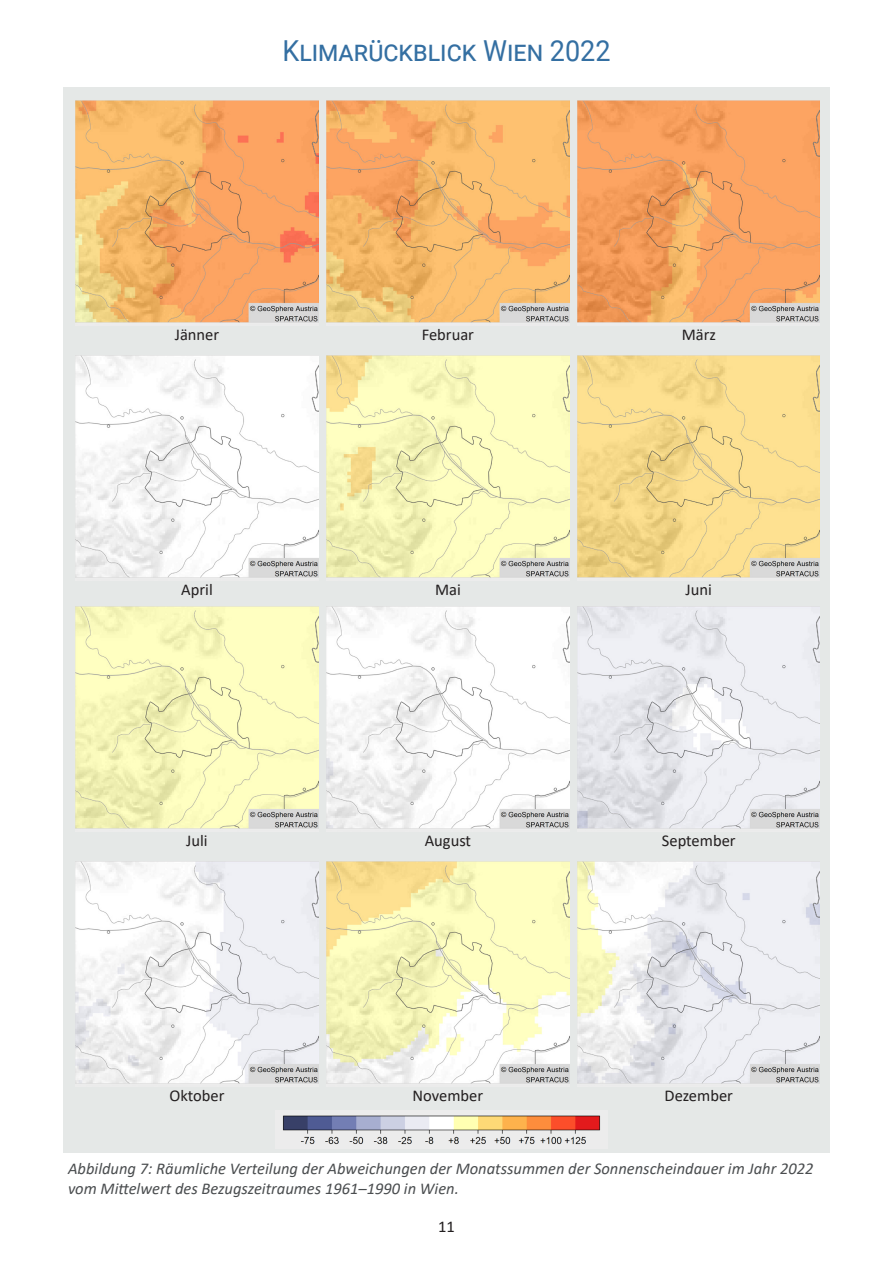
<style>
.page{position:relative;width:893px;height:1263px;background:#fff}
.page>*{position:absolute;margin:0;border:0;box-sizing:border-box;transform-origin:0 0}
.t1{font:28.95px "Roboto";color:#346fa2;scale:.93 1}
.t2{font:italic 16.5px/19.8px "Calibri";color:#4a4d4f}
.t3{font:16.5px "Calibri";color:#231f20}
</style>
<div class="page">
<div style="left:63px;top:88px;width:767px;height:1065px;background:#e5e8e7"></div>
<img style="left:76px;top:100px;width:242px;height:223px">
<img style="left:327px;top:100px;width:242px;height:223px">
<img style="left:577px;top:100px;width:243px;height:223px">
<img style="left:76px;top:355px;width:242px;height:223px">
<img style="left:76px;top:606px;width:242px;height:223px">
<img style="left:76px;top:861px;width:242px;height:223px">
<img style="left:327px;top:355px;width:242px;height:223px">
<img style="left:577px;top:355px;width:243px;height:223px">
<img style="left:327px;top:606px;width:242px;height:223px">
<img style="left:577px;top:606px;width:243px;height:223px">
<img style="left:327px;top:861px;width:242px;height:223px">
<img style="left:577px;top:861px;width:243px;height:223px">
<img style="left:283px;top:1115px;width:317px;height:29px">
<h1 class="t1" style="left:282px;top:30px;width:354px">Klimarückblick Wien 2022</h1>
<p class="t3" style="left:175px;top:323px;width:46px">Jänner</p>
<p class="t3" style="left:422px;top:323px;width:54px">Februar</p>
<p class="t3" style="left:682px;top:323px;width:36px">März</p>
<p class="t3" style="left:181px;top:578px;width:33px">April</p>
<p class="t3" style="left:435px;top:578px;width:27px">Mai</p>
<p class="t3" style="left:686px;top:578px;width:28px">Juni</p>
<p class="t3" style="left:186px;top:829px;width:23px">Juli</p>
<p class="t3" style="left:425px;top:829px;width:48px">August</p>
<p class="t3" style="left:662px;top:829px;width:75px">September</p>
<p class="t3" style="left:169px;top:1084px;width:57px">Oktober</p>
<p class="t3" style="left:413px;top:1084px;width:72px">November</p>
<p class="t3" style="left:665px;top:1084px;width:70px">Dezember</p>
<p class="t2" style="left:68px;top:1158px;width:747px">Abbildung 7: Räumliche Verteilung der Abweichungen der Monatssummen der Sonnenscheindauer im Jahr 2022 vom Mittelwert des Bezugszeitraumes 1961–1990 in Wien.</p>
<p class="t3" style="left:438px;top:1215px;width:18px">11</p>
</div>
